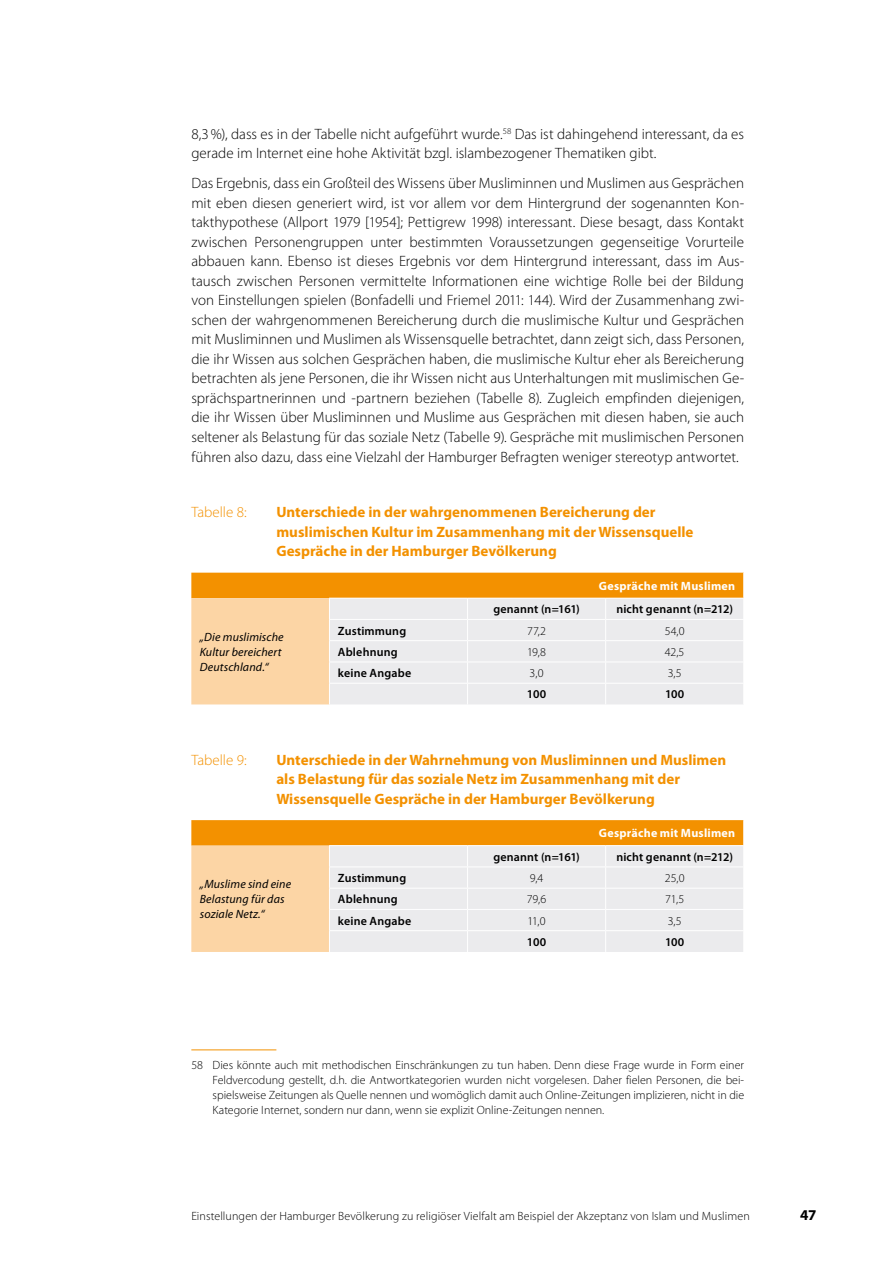
<style>
.page{position:relative;width:893px;height:1263px;background:#fff}
.page>*{position:absolute;margin:0;border:0;box-sizing:border-box;transform-origin:0 0}
._01_Fließtext{font:300 15px/19.5px "Myriad Pro";color:#000}
.TIT_Graf{font:700 15px/19.5px "Myriad Pro";color:#f39100}
.TIT_Graf-2{font:300 15px "Myriad Pro";color:#f39100}
.t1{font:700 15px "Myriad Pro";color:#000}
._03_Fußnote{font:300 12px/15px "Myriad Pro";letter-spacing:.005em;color:#000;text-align:justify}
._01_Fließtext-2{font:600 12px "Myriad Pro";letter-spacing:.015em;color:#000}
._01_Fließtext-3{font:italic 12px/15px "Myriad Pro";letter-spacing:.01em;color:#000}
._01_Fließtext-4{font:300 12px "Myriad Pro";letter-spacing:-.015em;color:#000}
._7_TAB_TIT{font:700 12px "Myriad Pro";letter-spacing:.02em;color:#fff}
</style>
<div class="page">
<svg style="left:191px;top:573px;width:553px;height:131px;background:#f0d6b2"></svg>
<svg style="left:191px;top:820px;width:553px;height:132px;background:#f0d6b2"></svg>
<hr style="left:191px;top:1049px;width:85px;height:1px;background:#f39100">
<p class="_01_Fließtext" style="left:191px;top:124px;width:554px">8,3%), dass es in der Tabelle nicht aufgeführt wurde.<sup>58</sup> Das ist dahingehend interessant, da es gerade im Internet eine hohe Aktivität bzgl. islambezogener Thematiken gibt.</p>
<p class="_01_Fließtext" style="left:191px;top:174px;width:554px;text-align:justify">Das Ergebnis, dass ein Großteil des Wissens über Musliminnen und Muslimen aus Gesprächen mit eben diesen generiert wird, ist vor allem vor dem Hintergrund der sogenannten Kon&shy;takthypothese (Allport 1979 [1954]; Pettigrew 1998) interessant. Diese besagt, dass Kontakt zwischen Personengruppen unter bestimmten Voraussetzungen gegenseitige Vorurteile abbauen kann. Ebenso ist dieses Ergebnis vor dem Hintergrund interessant, dass im Aus&shy;tausch zwischen Personen vermittelte Informationen eine wichtige Rolle bei der Bildung von Einstellungen spielen (Bonfadelli und Friemel 2011: 144). Wird der Zusammenhang zwi&shy;schen der wahrgenommenen Bereicherung durch die muslimische Kultur und Gesprächen mit Musliminnen und Muslimen als Wissensquelle betrachtet, dann zeigt sich, dass Personen, die ihr Wissen aus solchen Gesprächen haben, die muslimische Kultur eher als Bereicherung betrachten als jene Personen, die ihr Wissen nicht aus Unterhaltungen mit muslimischen Ge&shy;sprächspartnerinnen und -partnern beziehen (Tabelle 8). Zugleich empfinden diejenigen, die ihr Wissen über Musliminnen und Muslime aus Gesprächen mit diesen haben, sie auch seltener als Belastung für das soziale Netz (Tabelle 9). Gespräche mit muslimischen Personen führen also dazu, dass eine Vielzahl der Hamburger Befragten weniger stereotyp antwortet.</p>
<p class="TIT_Graf-2" style="left:191px;top:503px;width:57px">Tabelle 8:</p>
<p class="TIT_Graf" style="left:276px;top:502px;width:419px">Unterschiede in der wahrgenommenen Bereicherung der muslimischen Kultur im Zusammenhang mit der Wissensquelle<br>Gespräche in der Hamburger Bevölkerung</p>
<p class="_7_TAB_TIT" style="left:599px;top:578px;width:138px">Gespräche mit Muslimen</p>
<p class="_01_Fließtext-2" style="left:493px;top:602px;width:88px">genannt (n=161)</p>
<p class="_01_Fließtext-2" style="left:616px;top:602px;width:118px">nicht genannt (n=212)</p>
<p class="_01_Fließtext-3" style="left:200px;top:629px;width:85px">„Die muslimische<br>Kultur bereichert<br>Deutschland.“</p>
<p class="_01_Fließtext-2" style="left:338px;top:623px;width:70px">Zustimmung</p>
<p class="_01_Fließtext-4" style="left:527px;top:623px;width:20px">77,2</p>
<p class="_01_Fließtext-4" style="left:665px;top:623px;width:22px">54,0</p>
<p class="_01_Fließtext-2" style="left:338px;top:644px;width:61px">Ablehnung</p>
<p class="_01_Fließtext-4" style="left:527px;top:645px;width:21px">19,8</p>
<p class="_01_Fließtext-4" style="left:665px;top:645px;width:21px">42,5</p>
<p class="_01_Fließtext-2" style="left:338px;top:665px;width:75px">keine Angabe</p>
<p class="_01_Fließtext-4" style="left:530px;top:666px;width:15px">3,0</p>
<p class="_01_Fließtext-4" style="left:668px;top:666px;width:15px">3,5</p>
<p class="_01_Fließtext-2" style="left:527px;top:687px;width:21px">100</p>
<p class="_01_Fließtext-2" style="left:665px;top:687px;width:21px">100</p>
<p class="TIT_Graf-2" style="left:191px;top:751px;width:57px">Tabelle 9:</p>
<p class="TIT_Graf" style="left:276px;top:749px;width:451px">Unterschiede in der Wahrnehmung von Musliminnen und Muslimen als Belastung für das soziale Netz im Zusammenhang mit der<br>Wissensquelle Gespräche in der Hamburger Bevölkerung</p>
<p class="_7_TAB_TIT" style="left:599px;top:825px;width:138px">Gespräche mit Muslimen</p>
<p class="_01_Fließtext-2" style="left:493px;top:849px;width:88px">genannt (n=161)</p>
<p class="_01_Fließtext-2" style="left:616px;top:849px;width:118px">nicht genannt (n=212)</p>
<p class="_01_Fließtext-3" style="left:200px;top:876px;width:93px">„Muslime sind eine<br>Belastung für das soziale Netz.“</p>
<p class="_01_Fließtext-2" style="left:338px;top:870px;width:70px">Zustimmung</p>
<p class="_01_Fließtext-4" style="left:530px;top:871px;width:15px">9,4</p>
<p class="_01_Fließtext-4" style="left:665px;top:871px;width:21px">25,0</p>
<p class="_01_Fließtext-2" style="left:338px;top:892px;width:61px">Ablehnung</p>
<p class="_01_Fließtext-4" style="left:527px;top:892px;width:21px">79,6</p>
<p class="_01_Fließtext-4" style="left:665px;top:892px;width:20px">71,5</p>
<p class="_01_Fließtext-2" style="left:338px;top:913px;width:75px">keine Angabe</p>
<p class="_01_Fließtext-4" style="left:528px;top:913px;width:20px">11,0</p>
<p class="_01_Fließtext-4" style="left:668px;top:913px;width:15px">3,5</p>
<p class="_01_Fließtext-2" style="left:527px;top:934px;width:21px">100</p>
<p class="_01_Fließtext-2" style="left:665px;top:934px;width:21px">100</p>
<p class="_03_Fußnote" style="left:213px;top:1057px;width:533px;text-indent:-21px">58 Dies könnte auch mit methodischen Einschränkungen zu tun haben. Denn diese Frage wurde in Form einer Feldvercodung gestellt, d.h. die Antwortkategorien wurden nicht vorgelesen. Daher fielen Personen, die bei&shy;spielsweise Zeitungen als Quelle nennen und womöglich damit auch Online-Zeitungen implizieren, nicht in die Kategorie Internet, sondern nur dann, wenn sie explizit Online-Zeitungen nennen.</p>
<p class="_03_Fußnote" style="left:191px;top:1209px;width:560px">Einstellungen der Hamburger Bevölkerung zu religiöser Vielfalt am Beispiel der Akzeptanz von Islam und Muslimen</p>
<p class="t1" style="left:800px;top:1205px;width:18px">47</p>
</div>
